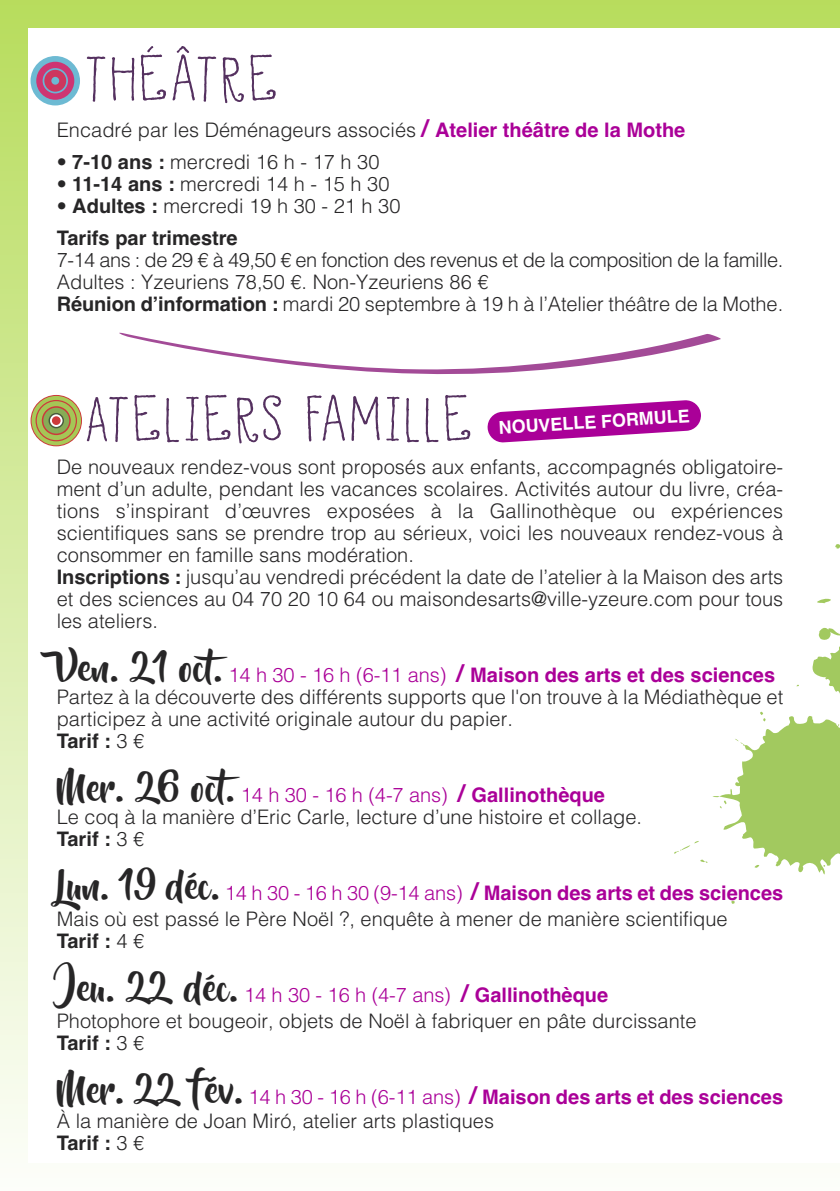
<style>
.page{position:relative;width:840px;height:1191px;background:#fff}
.page>*{position:absolute;margin:0;border:0;box-sizing:border-box;transform-origin:0 0}
.t1{font:56px "DK Honey Dew";letter-spacing:.05em;color:#553160;scale:1.06 1}
.t2{font:300 20px/22px "Helvetica";color:#272627}
.t3{font:700 20px/32px "Helvetica";color:#272627}
.t4{font:700 17.8px "Helvetica";color:#fff}
.s1{font-weight:700;font-size:24px;color:#aa0098}
.s2{font-weight:700;color:#aa0098}
.s3{font-weight:700}
.s4{font-weight:300}
.s5{font-family:"Beyond The Mountains";font-weight:400;font-size:36px}
.s6{color:#aa0098}
</style>
<div class="page">
<div style="left:0;top:0;width:839px;height:1191px;background:linear-gradient(to bottom,#b7dc5d,#fdfefa)"></div>
<div style="left:28px;top:28px;width:811px;height:1134px;background:#fff"></div>
<div style="left:31px;top:56px;width:49px;height:49px;background:#6dbad3;border-radius:50%"></div>
<div style="left:36px;top:62px;width:38px;height:38px;background:#ce3572;border-radius:50%"></div>
<svg style="left:43px;top:68px;width:25px;height:25px"></svg>
<div style="left:44px;top:70px;width:22px;height:22px;background:#cd365e;border-radius:50%"></div>
<div style="left:51px;top:77px;width:8px;height:8px;background:#6dbad3;border-radius:50%"></div>
<svg style="left:119px;top:333px;width:601px;height:41px"></svg>
<svg style="left:31px;top:395px;width:51px;height:51px"></svg>
<svg style="left:32px;top:396px;width:49px;height:49px"></svg>
<svg style="left:36px;top:400px;width:41px;height:41px"></svg>
<div style="left:37px;top:401px;width:39px;height:39px;background:#a5c656;border-radius:50%"></div>
<svg style="left:42px;top:406px;width:29px;height:29px"></svg>
<div style="left:43px;top:408px;width:26px;height:25px;background:#87ac56;border-radius:50%"></div>
<svg style="left:48px;top:413px;width:16px;height:15px"></svg>
<svg style="left:50px;top:414px;width:12px;height:13px"></svg>
<div style="left:52px;top:416px;width:9px;height:9px;background:#cd3a3b;border-radius:50%"></div>
<svg style="left:487px;top:400px;width:214px;height:43px"></svg>
<svg style="left:674px;top:544px;width:165px;height:360px"></svg>
<svg style="left:792px;top:664px;width:47px;height:214px"></svg>
<h1 class="t1" style="left:85px;top:46px;width:183px">THÉÂTRE</h1>
<p class="t2" style="left:57px;top:118px;width:629px">Encadré par les Déménageurs associés <span class="s1">/</span> <span class="s2">Atelier théâtre de la Mothe</span></p>
<p class="t2" style="left:57px;top:150px;width:324px">• <span class="s3">7-10 ans :</span> mercredi 16 h - 17 h 30</p>
<p class="t2" style="left:57px;top:172px;width:334px">• <span class="s3">11-14 ans :</span> mercredi 14 h - 15 h 30</p>
<p class="t3" style="left:57px;top:190px;width:345px"><span class="s4">•</span> Adultes : <span class="s4">mercredi 19 h 30 - 21 h 30<br></span>Tarifs par trimestre</p>
<p class="t2" style="left:57px;top:248px;width:727px">7-14 ans : de 29 € à 49,50 € en fonction des revenus et de la composition de la famille.<br>Adultes : Yzeuriens 78,50 €. Non-Yzeuriens 86 €<br><span class="s3">Réunion d’information :</span> mardi 20 septembre à 19 h à l’Atelier théâtre de la Mothe.</p>
<h1 class="t1" style="left:85px;top:386px;width:366px">ATELIERS FAMILLE</h1>
<p class="t2" style="left:57px;top:454px;width:727px">De nouveaux rendez-vous sont proposés aux enfants, accompagnés obligatoire&shy;ment d’un adulte, pendant les vacances scolaires. Activités autour du livre, créa&shy;tions s’inspirant d’œuvres exposées à la Gallinothèque ou expériences scientifiques sans se prendre trop au sérieux, voici les nouveaux rendez-vous à consommer en famille sans modération.<br><span class="s3">Inscriptions :</span> jusqu’au vendredi précédent la date de l’atelier à la Maison des arts et des sciences au 04 70 20 10 64 ou maisondesarts@ville-yzeure.com pour tous les ateliers.</p>
<p class="t2" style="left:57px;top:662px;width:727px"><span class="s5">Ven. 21 oct.</span> <span class="s6">14 h 30 - 16 h (6-11 ans)</span> <span class="s1">/</span> <span class="s2">Maison des arts et des sciences </span>Partez à la découverte des différents supports que l'on trouve à la Médiathèque et participez à une activité originale autour du papier.<br><span class="s3">Tarif :</span> 3 €</p>
<p class="t2" style="left:57px;top:782px;width:586px"><span class="s5">Mer. 26 oct.</span> <span class="s6">14 h 30 - 16 h (4-7 ans)</span> <span class="s1">/</span> <span class="s2">Gallinothèque<br></span>Le coq à la manière d’Eric Carle, lecture d’une histoire et collage.<br><span class="s3">Tarif :</span> 3 €</p>
<p class="t2" style="left:57px;top:878px;width:727px;line-height:26px"><span class="s5">Lun. 19 déc.</span> <span class="s6">14 h 30 - 16 h 30 (9-14 ans)</span> <span class="s1">/</span> <span class="s2">Maison des arts et des sciences<br></span>Mais où est passé le Père Noël ?, enquête à mener de manière scientifique</p>
<p class="t3" style="left:57px;top:925px;width:89px">Tarif : <span class="s4">4 €</span></p>
<p class="t2" style="left:57px;top:980px;width:641px;line-height:26px"><sup>J</sup><span class="s5">eu. 22 déc.</span> <span class="s6">14 h 30 - 16 h (4-7 ans)</span> <span class="s1">/</span> <span class="s2">Gallinothèque<br></span>Photophore et bougeoir, objets de Noël à fabriquer en pâte durcissante</p>
<p class="t3" style="left:57px;top:1027px;width:89px">Tarif : <span class="s4">3 €</span></p>
<p class="t2" style="left:57px;top:1083px;width:727px;line-height:24px"><span class="s5">Mer. 22 fév.</span> <span class="s6">14 h 30 - 16 h (6-11 ans)</span> <span class="s1">/</span> <span class="s2">Maison des arts et des sciences<br></span>À la manière de Joan Miró, atelier arts plastiques</p>
<p class="t3" style="left:57px;top:1127px;width:89px">Tarif : <span class="s4">3 €</span></p>
<p class="t4" style="left:498px;top:418px;width:192px;rotate:-4deg">NOUVELLE FORMULE</p>
</div>
